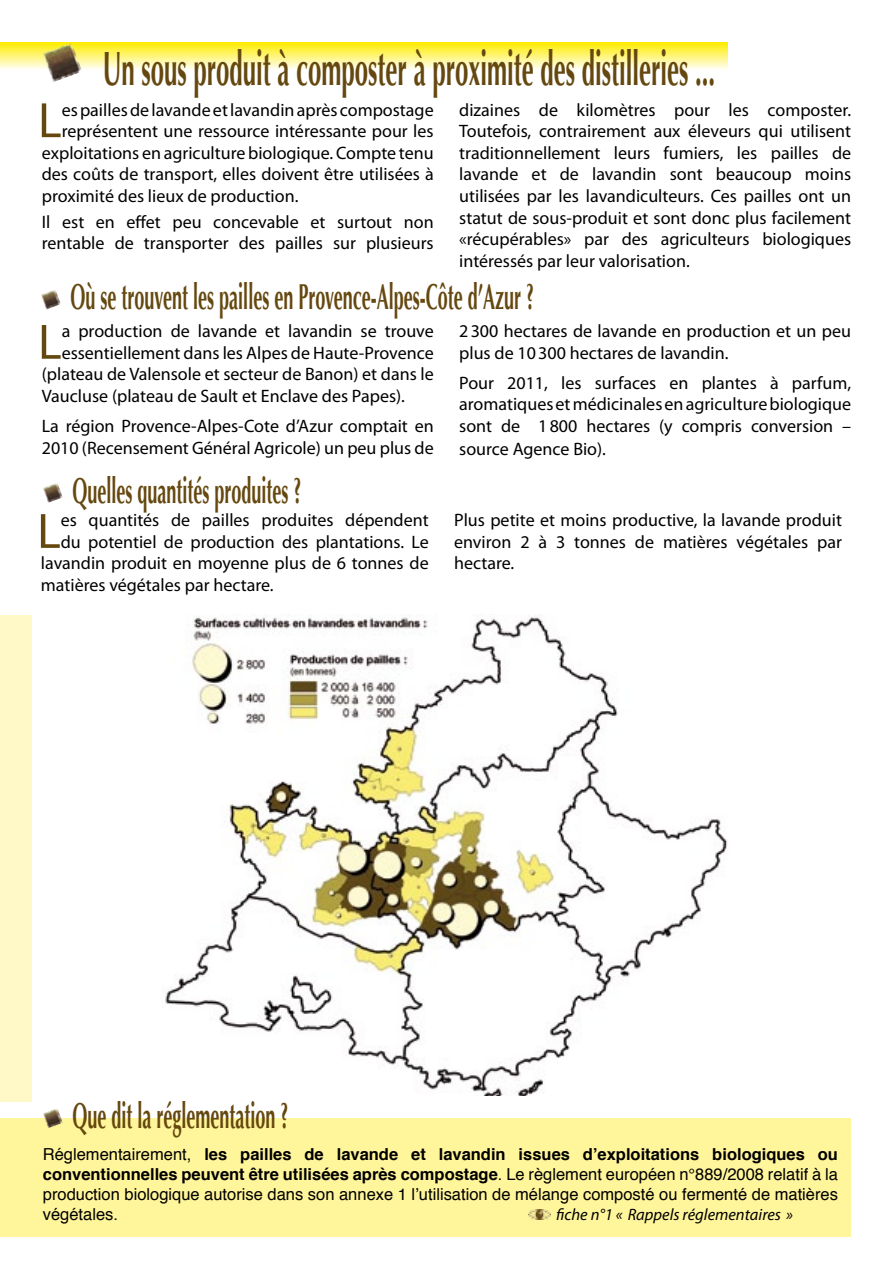
<style>
.page{position:relative;width:893px;height:1263px;background:#fff}
.page>*{position:absolute;margin:0;border:0;box-sizing:border-box;transform-origin:0 0}
.t1{font:50.1px "Myriad Pro";color:#65480f}
.t2{font:700 48px "Optima";color:#65480f;scale:.5 1}
.t3{font:700 36px "Optima";color:#65480f;scale:.5 1}
.t4{font:18px/21.6px "Myriad Pro";color:#000}
.t5{font:16.5px/19.8px "Helvetica";color:#000;text-align:justify}
.t6{font:italic 16.5px "Myriad Pro";color:#000}
.s1{font-weight:700}
</style>
<div class="page">
<div style="left:0;top:615px;width:31px;height:486px;background:#fff9c7"></div>
<svg style="left:0;top:43px;width:728px;height:26px;background:#fef478"></svg>
<img style="left:43px;top:43px;width:39px;height:39px">
<img style="left:43px;top:483px;width:20px;height:20px">
<img style="left:41px;top:290px;width:20px;height:19px">
<div style="left:0;top:1118px;width:851px;height:118px;background:#fff59b"></div>
<img style="left:529px;top:1210px;width:21px;height:10px">
<img style="left:43px;top:1108px;width:20px;height:20px">
<img style="left:165px;top:615px;width:563px;height:481px">
<h2 class="t2" style="left:103px;top:41px;width:1226px">Un sous produit à composter à proximité des distilleries ...</h2>
<h1 class="t1" style="left:38px;top:89px;width:25px">L</h1>
<p class="t4" style="left:62px;top:98px;width:373px">es pailles de lavande et lavandin après compostage</p>
<p class="t4" style="left:62px;top:120px;width:374px">représentent une ressource intéressante pour les</p>
<p class="t4" style="left:42px;top:142px;width:393px">exploitations en agriculture biologique. Compte tenu</p>
<p class="t4" style="left:42px;top:163px;width:393px">des coûts de transport, elles doivent être utilisées à</p>
<p class="t4" style="left:42px;top:185px;width:258px">proximité des lieux de production.</p>
<p class="t4" style="left:42px;top:211px;width:393px">Il est en effet peu concevable et surtout non rentable de transporter des pailles sur plusieurs</p>
<p class="t4" style="left:459px;top:98px;width:393px;text-align:justify">dizaines de kilomètres pour les composter.<br>Toutefois, contrairement aux éleveurs qui utilisent traditionnellement leurs fumiers, les pailles de lavande et de lavandin sont beaucoup moins utilisées par les lavandiculteurs. Ces pailles ont un statut de sous-produit et sont donc plus facilement «récupérables» par des agriculteurs biologiques intéressés par leur valorisation.</p>
<h3 class="t3" style="left:70px;top:276px;width:928px">Où se trouvent les pailles en Provence-Alpes-Côte d’Azur ?</h3>
<h1 class="t1" style="left:38px;top:311px;width:25px">L</h1>
<p class="t4" style="left:62px;top:320px;width:374px">a production de lavande et lavandin se trouve</p>
<p class="t4" style="left:62px;top:342px;width:374px">essentiellement dans les Alpes de Haute-Provence</p>
<p class="t4" style="left:42px;top:363px;width:393px">(plateau de Valensole et secteur de Banon) et dans le</p>
<p class="t4" style="left:42px;top:385px;width:365px">Vaucluse (plateau de Sault et Enclave des Papes).</p>
<p class="t4" style="left:42px;top:415px;width:393px">La région Provence-Alpes-Cote d’Azur comptait en<br>2010 (Recensement Général Agricole) un peu plus de</p>
<h3 class="t3" style="left:72px;top:470px;width:460px">Quelles quantités produites ?</h3>
<h1 class="t1" style="left:37px;top:500px;width:25px">L</h1>
<p class="t4" style="left:61px;top:509px;width:369px">es quantités de pailles produites dépendent</p>
<p class="t4" style="left:61px;top:531px;width:369px">du potentiel de production des plantations. Le</p>
<p class="t4" style="left:41px;top:552px;width:389px">lavandin produit en moyenne plus de 6 tonnes de</p>
<p class="t4" style="left:41px;top:574px;width:234px">matières végétales par hectare.</p>
<p class="t4" style="left:459px;top:320px;width:393px">2300 hectares de lavande en production et un peu plus de 10300 hectares de lavandin.</p>
<p class="t4" style="left:459px;top:372px;width:393px;text-align:justify">Pour 2011, les surfaces en plantes à parfum, aromatiques et médicinales en agriculture biologique sont de 1800 hectares (y compris conversion –</p>
<p class="t4" style="left:459px;top:438px;width:148px">source Agence Bio).</p>
<p class="t4" style="left:454px;top:509px;width:389px;text-align:justify">Plus petite et moins productive, la lavande produit environ 2 à 3 tonnes de matières végétales par hectare.</p>
<h3 class="t3" style="left:72px;top:1095px;width:434px">Que dit la réglementation ?</h3>
<p class="t5" style="left:43px;top:1145px;width:797px">Réglementairement, <span class="s1">les pailles de lavande et lavandin issues d’exploitations biologiques ou conventionnelles peuvent être utilisées après compostage</span>. Le règlement européen n°889/2008 relatif à la production biologique autorise dans son annexe 1 l’utilisation de mélange composté ou fermenté de matières végétales.</p>
<p class="t6" style="left:556px;top:1204px;width:238px">fiche n°1 « Rappels réglementaires »</p>
</div>
